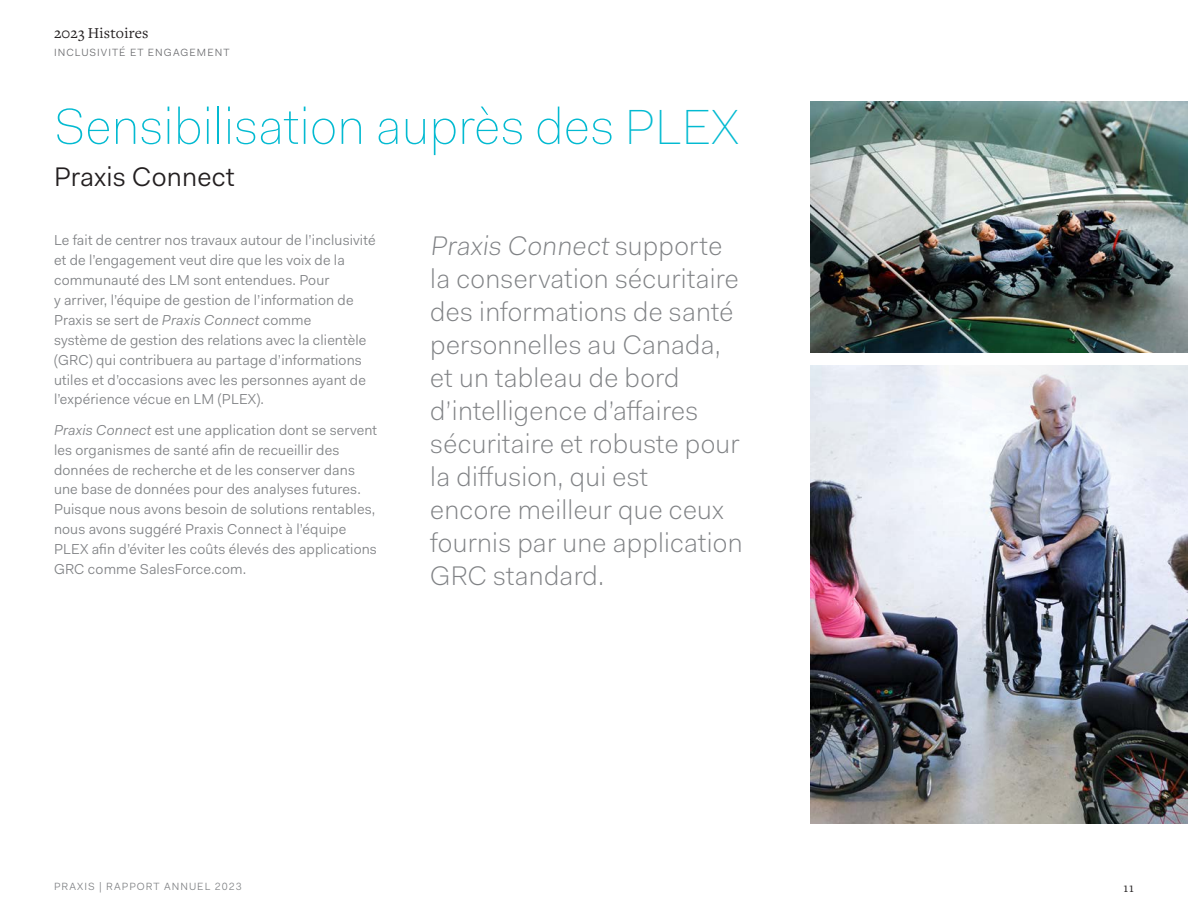
<style>
.page{position:relative;width:1188px;height:918px;background:#fff}
.page>*{position:absolute;margin:0;border:0;box-sizing:border-box;transform-origin:0 0}
.Fakt_Text_L_No_Para_B{font:100 51px "Fakt Pro";color:#03bad1}
.Fakt_Text_Half_Para{font:300 27px/33px "Fakt Pro";letter-spacing:.01em;color:#808285}
.Fakt_Text_M_Half_Para_B{font:27px "Fakt Pro Blond";letter-spacing:.005em;color:#231f20}
.Freight_Body_Half_Para_B{font:15.75px "Freight Text";letter-spacing:.015em;color:#231f20}
.Fakt_Body_Full_Para{font:14.4px/20px "Fakt Pro Blond";letter-spacing:.01em;color:#808285}
.Freight_Page_Number_No_Para{font:13.5px "Freight Text";color:#231f20}
.Fakt_Running_Head_UC_No_Para{font:10.5px "Fakt Pro Blond";letter-spacing:.1em;color:#808285}
.Fakt_Running_Head_UC_No_Para-2{font:10.5px "Fakt Pro Blond";letter-spacing:.1em;color:#6c6d70}
.s1{font-size:49.5px}
.s2{font-style:italic}
</style>
<div class="page">
<img style="left:810px;top:366px;width:378px;height:457px">
<img style="left:810px;top:101px;width:378px;height:252px">
<p class="Freight_Body_Half_Para_B" style="left:54px;top:24px;width:96px">2023 Histoires</p>
<p class="Fakt_Running_Head_UC_No_Para-2" style="left:54px;top:45px;width:177px">INCLUSIVITÉ ET ENGAGEMENT</p>
<p class="Fakt_Text_L_No_Para_B" style="left:54px;top:92px;width:687px">Sensibilisation auprès des <span class="s1">PLEX</span></p>
<p class="Fakt_Text_M_Half_Para_B" style="left:54px;top:159px;width:182px">Praxis Connect</p>
<p class="Fakt_Body_Full_Para" style="left:54px;top:230px;width:323px">Le fait de centrer nos travaux autour de l’inclusivité et de l’engagement veut dire que les voix de la communauté des LM sont entendues. Pour<br>y arriver, l’équipe de gestion de l’information de Praxis se sert de <span class="s2">Praxis Connect</span> comme<br>système de gestion des relations avec la clientèle (GRC) qui contribuera au partage d’informations utiles et d’occasions avec les personnes ayant de l’expérience vécue en LM (PLEX).</p>
<p class="Fakt_Body_Full_Para" style="left:54px;top:420px;width:325px"><span class="s2">Praxis Connect</span> est une application dont se servent les organismes de santé afin de recueillir des données de recherche et de les conserver dans une base de données pour des analyses futures.<br>Puisque nous avons besoin de solutions rentables, nous avons suggéré Praxis Connect à l’équipe PLEX afin d’éviter les coûts élevés des applications GRC comme SalesForce.com.</p>
<p class="Fakt_Text_Half_Para" style="left:430px;top:229px;width:314px">Praxis Connect s u p p o rte la conservation sécuritaire des informations de santé personnelles au Canada, et un tableau de bord d’intelligence d’affaires sécuritaire et robuste pour la diffusion, qui est<br>encore meilleur que ceux fournis par une application<br>GRC standard.</p>
<p class="Fakt_Running_Head_UC_No_Para" style="left:54px;top:880px;width:189px">PRAXIS | RAPPORT ANNUEL 2023</p>
<p class="Freight_Page_Number_No_Para" style="left:1123px;top:880px;width:12px">11</p>
</div>
